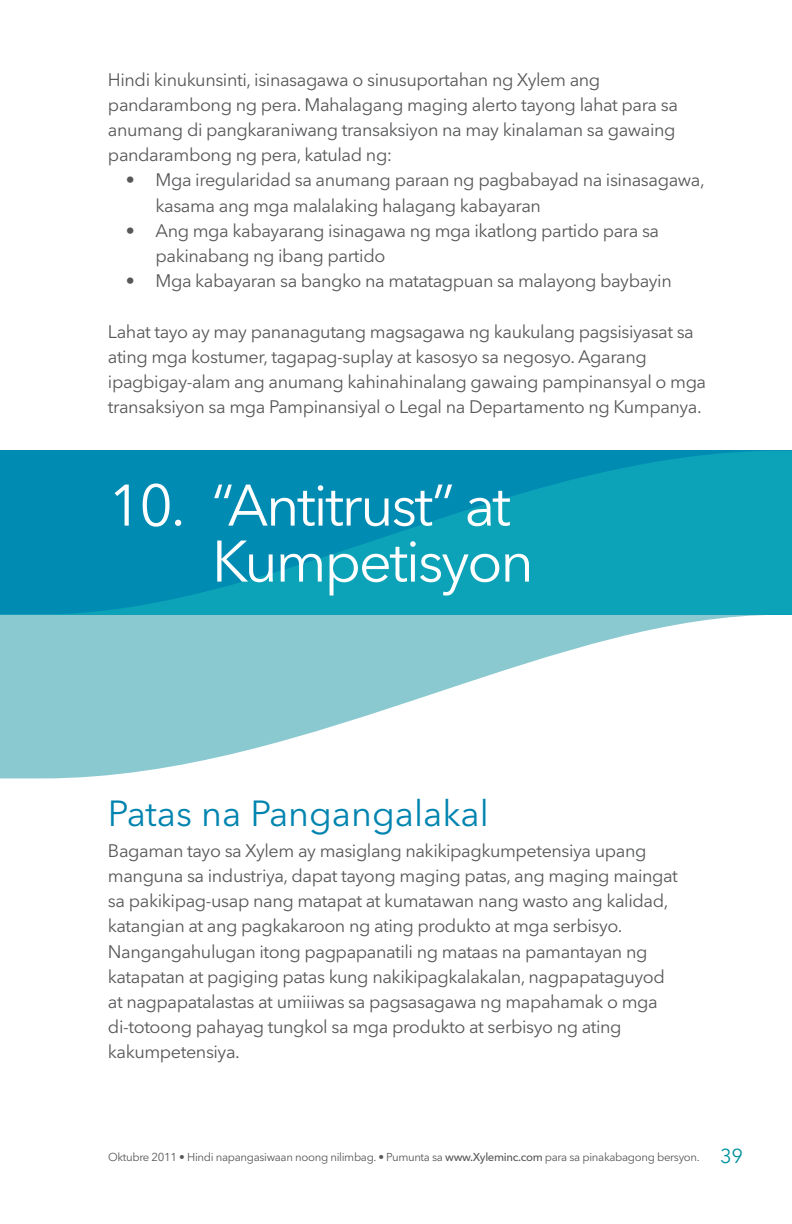
<style>
.page{position:relative;width:792px;height:1224px;background:#fff}
.page>*{position:absolute;margin:0;border:0;box-sizing:border-box;transform-origin:0 0}
.t1{font:58px/56px "Avenir Next LT Com";letter-spacing:-.04em;color:#fff}
.t2{font:36px "Avenir Next LT Com";color:#0084af}
.t3{font:18px/25.2px "Avenir Next LT Com";letter-spacing:-.025em;color:#57585a}
.t4{font:11.4px "Avenir Next LT Com";letter-spacing:-.03em;color:#57585a}
.s1{font-weight:500}
.s2{font-size:20px;color:#00939e}
</style>
<div class="page">
<svg style="left:0;top:615px;width:764px;height:163px;fill:#8ac9cf"></svg>
<svg style="left:0;top:451px;width:792px;height:164px;background:#0596b5"></svg>
<p class="t3" style="left:108px;top:67px;width:571px">Hindi kinukunsinti, isinasagawa o sinusuportahan ng Xylem ang pandarambong ng pera. Mahalagang maging alerto tayong lahat para sa anumang di pangkaraniwang transaksiyon na may kinalaman sa gawaing pandarambong ng pera, katulad ng:</p>
<p class="t3" style="left:156px;top:168px;width:551px;text-indent:-30px">• Mga iregularidad sa anumang paraan ng pagbabayad na isinasagawa, kasama ang mga malalaking halagang kabayaran</p>
<p class="t3" style="left:156px;top:218px;width:505px;text-indent:-30px">• Ang mga kabayarang isinagawa ng mga ikatlong partido para sa pakinabang ng ibang partido</p>
<p class="t3" style="left:126px;top:268px;width:547px">• Mga kabayaran sa bangko na matatagpuan sa malayong baybayin</p>
<p class="t3" style="left:108px;top:319px;width:600px">Lahat tayo ay may pananagutang magsagawa ng kaukulang pagsisiyasat sa ating mga kostumer, tagapag-suplay at kasosyo sa negosyo. Agarang ipagbigay-alam ang anumang kahinahinalang gawaing pampinansyal o mga transaksiyon sa mga Pampinansiyal o Legal na Departamento ng Kumpanya.</p>
<h1 class="t1" style="left:212px;top:477px;width:324px;text-indent:-104px">10. “Antitrust” at<br>Kumpetisyon</h1>
<h2 class="t2" style="left:108px;top:792px;width:382px">Patas na Pangangalakal</h2>
<p class="t3" style="left:108px;top:838px;width:571px">Bagaman tayo sa Xylem ay masiglang nakikipagkumpetensiya upang manguna sa industriya, dapat tayong maging patas, ang maging maingat sa pakikipag-usap nang matapat at kumatawan nang wasto ang kalidad, katangian at ang pagkakaroon ng ating produkto at mga serbisyo.<br>Nangangahulugan itong pagpapanatili ng mataas na pamantayan ng katapatan at pagiging patas kung nakikipagkalakalan, nagpapataguyod at nagpapatalastas at umiiiwas sa pagsasagawa ng mapahamak o mga di-totoong pahayag tungkol sa mga produkto at serbisyo ng ating kakumpetensiya.</p>
<p class="t4" style="left:108px;top:1150px;width:637px">Oktubre 2011 • Hindi napangasiwaan noong nilimbag. • Pumunta sa <span class="s1">www.Xyleminc.com</span> para sa pinakabagong bersyon. <span class="s2">39</span></p>
</div>
